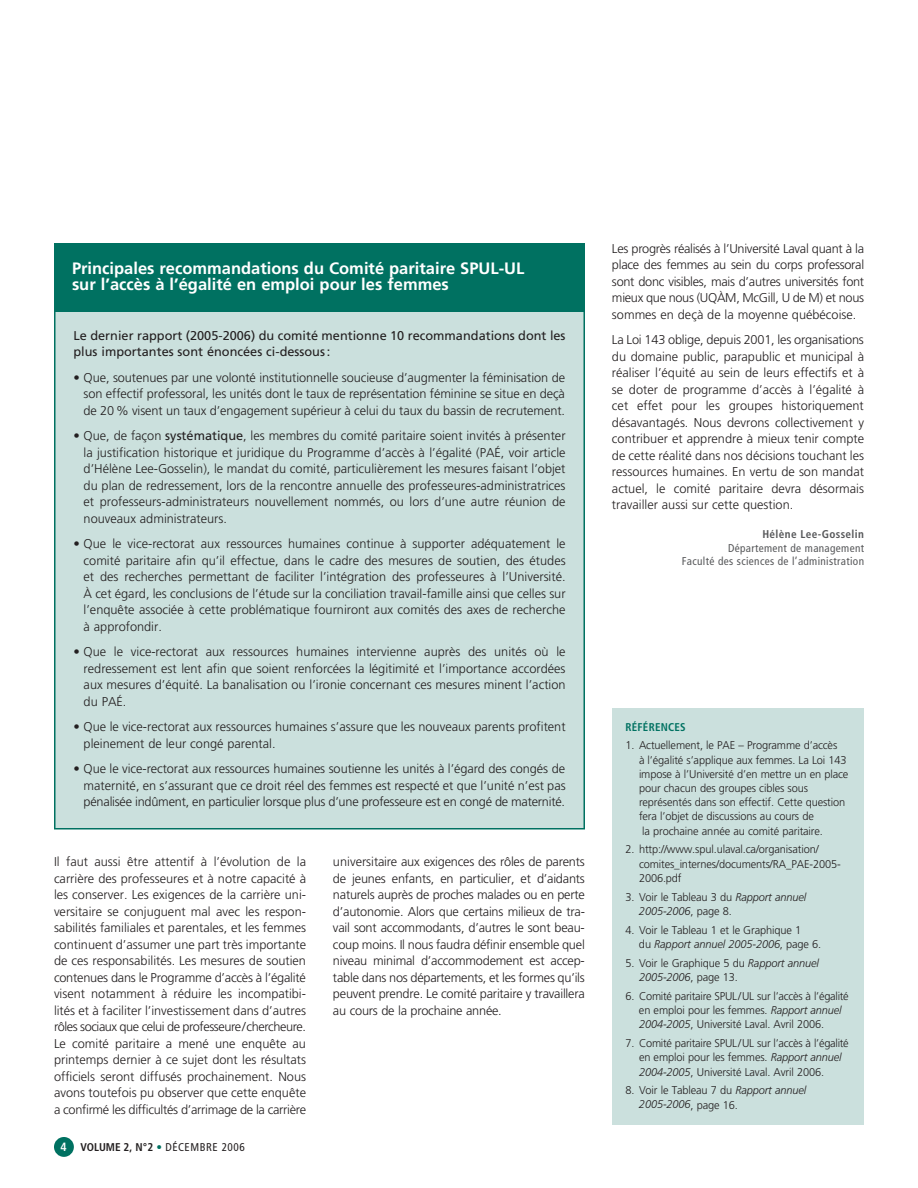
<style>
.page{position:relative;width:918px;height:1188px;background:#fff}
.page>*{position:absolute;margin:0;border:0;box-sizing:border-box;transform-origin:0 0}
.t1{font:700 16.5px/16.5px "Frutiger";color:#fff}
.t2{font:300 12.75px/16.5px "Frutiger";color:#231f20;text-align:justify}
.t3{font:12.75px/16.5px "Frutiger";color:#231f20}
.t4{font:300 11.25px/14.2px "Frutiger";letter-spacing:-.01em;color:#231f20}
.t5{font:condensed 11.25px/13.5px "Frutiger";letter-spacing:.03em;color:#57585a;text-align:right}
.t6{font:condensed 11.25px "Frutiger";letter-spacing:.05em;color:#231f20}
.t7{font:700 condensed 11.25px "Frutiger";letter-spacing:.03em;color:#57585a}
.t8{font:700 condensed 11.25px "Frutiger";letter-spacing:.02em;color:#007161}
.s1{font-weight:400}
.s2{font-weight:700;font-size:12px;color:#fff}
.s3{font-weight:700}
.s4{font-weight:700;color:#007161}
.s5{font-style:italic}
</style>
<div class="page">
<div style="left:54px;top:1137px;width:20px;height:20px;background:#007161;border-radius:50%"></div>
<div style="left:612px;top:708px;width:252px;height:417px;background:#cbe0dd"></div>
<div style="left:55px;top:244px;width:529px;height:585px;background:#cbe0dd"></div>
<div style="left:54px;top:243px;width:531px;height:69px;background:#007161"></div>
<p class="t1" style="left:72px;top:261px;width:454px">Principales recommandations du Comité paritaire SPUL-UL sur l’accès à l’égalité en emploi pour les femmes</p>
<p class="t3" style="left:74px;top:328px;width:494px">Le dernier rapport (2005-2006) du comité mentionne 10 recommandations dont les plus importantes sont énoncées ci-dessous :</p>
<p class="t2" style="left:84px;top:370px;width:483px;text-indent:-10px">• Que, soutenues par une volonté institutionnelle soucieuse d’augmenter la féminisation de son effectif professoral, les unités dont le taux de représentation féminine se situe en deçà de 20% visent un taux d’engagement supérieur à celui du taux du bassin de recrutement.</p>
<p class="t2" style="left:84px;top:428px;width:484px;text-indent:-10px">• Que, de façon <span class="s1">systématique</span>, les membres du comité paritaire soient invités à présenter la justification historique et juridique du Programme d’accès à l’égalité (PAÉ, voir article d’Hélène Lee-Gosselin), le mandat du comité, particulièrement les mesures faisant l’objet du plan de redressement, lors de la rencontre annuelle des professeures-administratrices et professeurs-administrateurs nouvellement nommés, ou lors d’une autre réunion de nouveaux administrateurs.</p>
<p class="t2" style="left:84px;top:536px;width:484px;text-indent:-10px">• Que le vice-rectorat aux ressources humaines continue à supporter adéquatement le comité paritaire afin qu’il effectue, dans le cadre des mesures de soutien, des études et des recherches permettant de faciliter l’intégration des professeures à l’Université.<br>À cet égard, les conclusions de l’étude sur la conciliation travail-famille ainsi que celles sur l’enquête associée à cette problématique fourniront aux comités des axes de recherche à approfondir.</p>
<p class="t2" style="left:84px;top:644px;width:483px;text-indent:-10px">• Que le vice-rectorat aux ressources humaines intervienne auprès des unités où le redressement est lent afin que soient renforcées la légitimité et l’importance accordées aux mesures d’équité. La banalisation ou l’ironie concernant ces mesures minent l’action du PAÉ.</p>
<p class="t2" style="left:84px;top:719px;width:484px;text-indent:-10px">• Que le vice-rectorat aux ressources humaines s’assure que les nouveaux parents profitent pleinement de leur congé parental.</p>
<p class="t2" style="left:84px;top:761px;width:484px;text-indent:-10px">• Que le vice-rectorat aux ressources humaines soutienne les unités à l’égard des congés de maternité, en s’assurant que ce droit réel des femmes est respecté et que l’unité n’est pas pénalisée indûment, en particulier lorsque plus d’une professeure est en congé de maternité.</p>
<p class="t2" style="left:54px;top:854px;width:254px">Il faut aussi être attentif à l’évolution de la carrière des professeures et à notre capacité à les conserver. Les exigences de la carrière uni&shy;versitaire se conjuguent mal avec les respon&shy;sabilités familiales et parentales, et les femmes continuent d’assumer une part très importante de ces responsabilités. Les mesures de soutien contenues dans le Programme d’accès à l’égalité visent notamment à réduire les incompatibi&shy;lités et à faciliter l’investissement dans d’autres rôles sociaux que celui de professeure/chercheure.<br>Le comité paritaire a mené une enquête au printemps dernier à ce sujet dont les résultats officiels seront diffusés prochainement. Nous avons toutefois pu observer que cette enquête a confirmé les difficultés d’arrimage de la carrière</p>
<p class="t2" style="left:333px;top:854px;width:254px">universitaire aux exigences des rôles de parents de jeunes enfants, en particulier, et d’aidants naturels auprès de proches malades ou en perte d’autonomie. Alors que certains milieux de tra&shy;vail sont accommodants, d’autres le sont beau&shy;coup moins. Il nous faudra définir ensemble quel niveau minimal d’accommodement est accep&shy;table dans nos départements, et les formes qu’ils peuvent prendre. Le comité paritaire y travaillera au cours de la prochaine année.</p>
<p class="t6" style="left:61px;top:1143px;width:186px"><span class="s2">4</span> <span class="s3">VOLUME 2, N°2</span> <span class="s4">•</span> DÉCEMBRE 2006</p>
<p class="t2" style="left:612px;top:241px;width:254px">Les progrès réalisés à l’Université Laval quant à la place des femmes au sein du corps professoral sont donc visibles, mais d’autres universités font mieux que nous (UQÀM, McGill, U de M) et nous sommes en deçà de la moyenne québécoise.</p>
<p class="t2" style="left:612px;top:332px;width:254px">La Loi 143 oblige, depuis 2001, les organisations du domaine public, parapublic et municipal à réaliser l’équité au sein de leurs effectifs et à se doter de programme d’accès à l’égalité à cet effet pour les groupes historiquement désavantagés. Nous devrons collectivement y contribuer et apprendre à mieux tenir compte de cette réalité dans nos décisions touchant les ressources humaines. En vertu de son mandat actuel, le comité paritaire devra désormais travailler aussi sur cette question.</p>
<p class="t7" style="left:762px;top:530px;width:103px">Hélène Lee-Gosselin</p>
<p class="t5" style="left:682px;top:542px;width:184px">Département de management<br>Faculté des sciences de l’administration</p>
<p class="t8" style="left:626px;top:722px;width:62px">RÉFÉRENCES</p>
<p class="t4" style="left:639px;top:739px;width:211px;text-indent:-14px">1. Actuellement, le PAE – Programme d’accès<br>à l’égalité s’applique aux femmes. La Loi 143 impose à l’Université d’en mettre un en place pour chacun des groupes cibles sous représentés dans son effectif. Cette question fera l’objet de discussions au cours de<br>la prochaine année au comité paritaire.</p>
<p class="t4" style="left:639px;top:843px;width:203px;text-indent:-14px">2. http://www.spul.ulaval.ca/organisation/ comites_internes/documents/RA_PAE-2005-<br>2006.pdf</p>
<p class="t4" style="left:639px;top:891px;width:169px;text-indent:-13px">3. Voir le Tableau 3 du <span class="s5">Rapport annuel<br>2005-2006</span>, page 8.</p>
<p class="t4" style="left:639px;top:924px;width:184px;text-indent:-14px">4. Voir le Tableau 1 et le Graphique 1<br>du <span class="s5">Rapport annuel 2005-2006</span>, page 6.</p>
<p class="t4" style="left:639px;top:957px;width:182px;text-indent:-14px">5. Voir le Graphique 5 du <span class="s5">Rapport annuel<br>2005-2006</span>, page 13.</p>
<p class="t4" style="left:639px;top:990px;width:211px;text-indent:-14px">6. Comité paritaire SPUL/UL sur l’accès à l’égalité en emploi pour les femmes. <span class="s5">Rapport annuel<br>2004-2005</span>, Université Laval. Avril 2006.</p>
<p class="t4" style="left:639px;top:1037px;width:211px;text-indent:-13px">7. Comité paritaire SPUL/UL sur l’accès à l’égalité en emploi pour les femmes. <span class="s5">Rapport annuel<br>2004-2005</span>, Université Laval. Avril 2006.</p>
<p class="t4" style="left:639px;top:1084px;width:169px;text-indent:-13px">8. Voir le Tableau 7 du <span class="s5">Rapport annuel<br>2005-2006</span>, page 16.</p>
</div>
